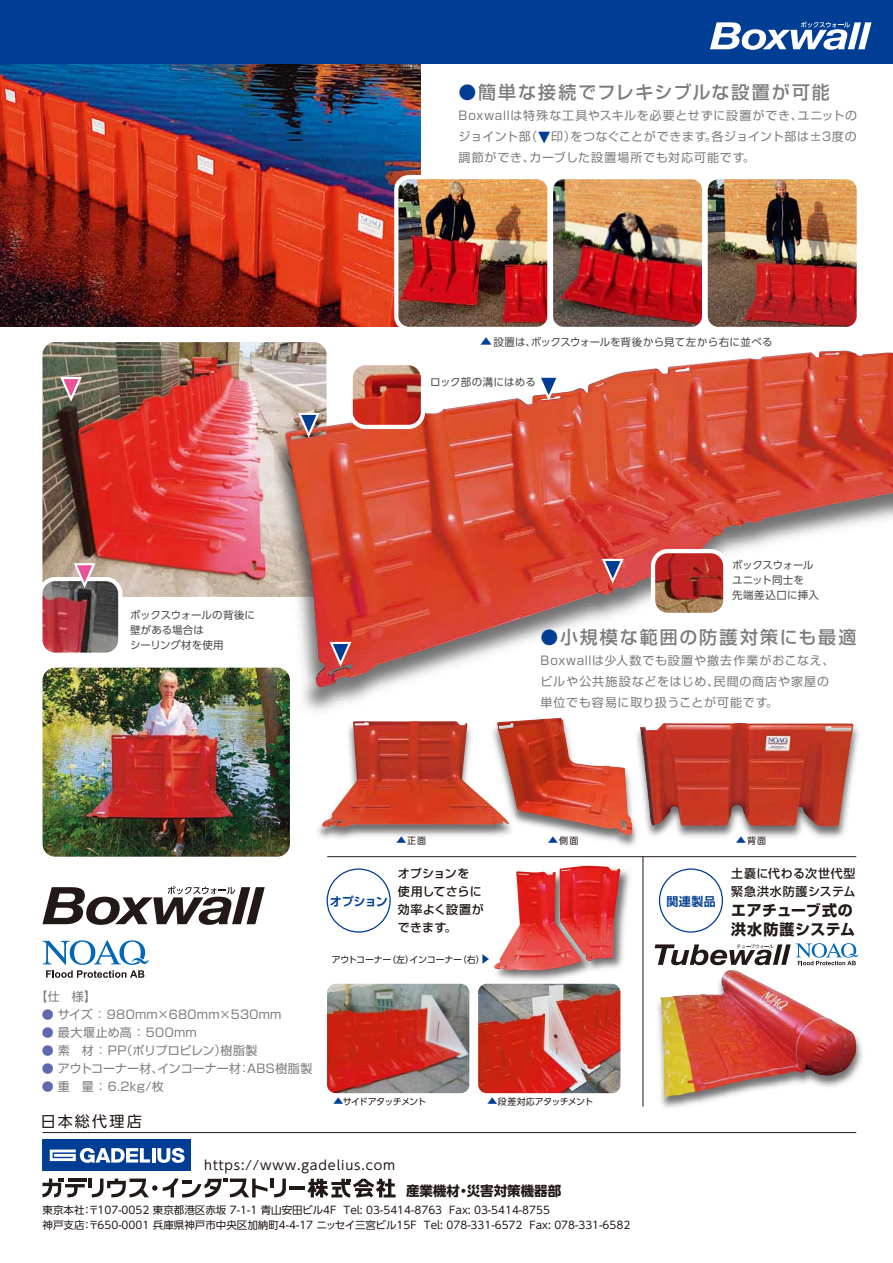
<style>
.page{position:relative;width:893px;height:1263px;background:#fff}
.page>*{position:absolute;margin:0;border:0;box-sizing:border-box;transform-origin:0 0}
.t1{font:500 18px "Shin Go";letter-spacing:.11em;color:#7d7d7d}
.t2{font:700 15px/19.5px "Shin Go";letter-spacing:.035em;color:#221815}
.t3{font:15px "UD Shin Go Pr 6";letter-spacing:.15em;color:#221815}
.t4{font:700 13.5px "UD Shin Go Pro";color:#221815}
.t5{font:12.75px "UD Shin Go Pro";letter-spacing:.07em;color:#221815}
.t6{font:12px/21px "Shin Go";letter-spacing:.05em;color:#7d7d7d;text-align:justify}
.t7{font:12px/21px "Shin Go";letter-spacing:.07em;color:#7d7d7d}
.t8{font:12px "Shin Go";letter-spacing:.02em;color:#7d7d7d}
.t9{font:500 12px/18px "Shin Go";letter-spacing:.025em;color:#221815}
.t10{font:12px "Shin Go";color:#7d7d7d}
.t11{font:500 12px/18px "Shin Go";letter-spacing:.05em;color:#221815}
.t12{font:12px "Shin Go";letter-spacing:-.015em;color:#7d7d7d}
.t13{font:700 12px "Shin Go De";letter-spacing:-.015em;color:#003d94}
.t14{font:10.5px/15px "UD Shin Go Pro";color:#221815}
.t15{font:10.5px/15px "UD Shin Go Pr 6";letter-spacing:.005em;color:#4c4948}
.t16{font:9px "UD Shin Go Pr 6";letter-spacing:-.05em;color:#221815}
.t17{font:9px "UD Shin Go Pr 6";letter-spacing:-.025em;color:#221815}
.t18{font:9px "UD Shin Go Pr 6";letter-spacing:-.08em;color:#221815}
.s1{color:#003d94}
.s2{font-size:18px;color:#003d94}
.s3{font-size:12px;color:#003f98}
.s4{color:#5f67ae}
.s5{font-size:10.5px;color:#003f98}
</style>
<div class="page">
<img style="left:42px;top:342px;width:232px;height:255px">
<img style="left:274px;top:342px;width:619px;height:326px">
<img style="left:285px;top:351px;width:559px;height:323px">
<img style="left:43px;top:668px;width:247px;height:189px">
<img style="left:0;top:64px;width:421px;height:263px">
<svg style="left:59px;top:375px;width:25px;height:29px"></svg>
<div style="left:0;top:0;width:893px;height:64px;background:#003d94"></div>
<div style="left:42px;top:1139px;width:149px;height:32px;background:#003d94"></div>
<hr style="left:152px;top:1148px;width:4px;height:14px;background:#fff">
<svg style="left:157px;top:1148px;width:28px;height:15px"></svg>
<svg style="left:50px;top:1148px;width:100px;height:15px"></svg>
<hr style="left:42px;top:1132px;width:814px;height:1px;background:#221815">
<svg style="left:42px;top:1178px;width:115px;height:20px"></svg>
<svg style="left:307px;top:1179px;width:89px;height:18px"></svg>
<svg style="left:163px;top:1178px;width:123px;height:20px"></svg>
<hr style="left:289px;top:1186px;width:15px;height:4px;background:#221815">
<svg style="left:42px;top:940px;width:107px;height:38px"></svg>
<img style="left:268px;top:674px;width:175px;height:213px">
<img style="left:322px;top:721px;width:121px;height:106px">
<img style="left:443px;top:671px;width:243px;height:187px">
<img style="left:497px;top:718px;width:89px;height:98px">
<img style="left:586px;top:675px;width:273px;height:212px">
<img style="left:640px;top:723px;width:214px;height:103px">
<img style="left:607px;top:923px;width:256px;height:211px">
<img style="left:660px;top:970px;width:196px;height:128px">
<svg style="left:679px;top:943px;width:179px;height:22px"></svg>
<div style="left:651px;top:549px;width:76px;height:68px;border:9px solid #fff;border-radius:13px"></div>
<img style="left:655px;top:553px;width:68px;height:60px">
<div style="left:349px;top:361px;width:76px;height:68px;border:9px solid #fff;border-radius:13px"></div>
<img style="left:353px;top:365px;width:68px;height:60px">
<img style="left:478px;top:1029px;width:142px;height:64px">
<img style="left:445px;top:816px;width:234px;height:213px">
<img style="left:494px;top:866px;width:126px;height:104px">
<img style="left:327px;top:984px;width:142px;height:109px">
<div style="left:327px;top:868px;width:64px;height:65px;border:1px solid #003d94;border-radius:50%"></div>
<hr style="left:643px;top:857px;width:1px;height:249px;background:#221815">
<hr style="left:327px;top:856px;width:529px;height:1px;background:#221815">
<div style="left:38px;top:577px;width:84px;height:80px;border:9px solid #fff;border-radius:13px"></div>
<img style="left:42px;top:581px;width:76px;height:72px">
<svg style="left:73px;top:561px;width:24px;height:30px"></svg>
<svg style="left:42px;top:886px;width:223px;height:39px"></svg>
<svg style="left:710px;top:22px;width:161px;height:28px"></svg>
<img style="left:708px;top:180px;width:148px;height:146px">
<div style="left:703px;top:175px;width:158px;height:156px;border:4px solid #fff;border-radius:13px"></div>
<img style="left:554px;top:180px;width:147px;height:146px">
<div style="left:549px;top:175px;width:157px;height:156px;border:4px solid #fff;border-radius:13px"></div>
<img style="left:396px;top:178px;width:151px;height:149px">
<div style="left:394px;top:175px;width:158px;height:156px;border:4px solid #fff;border-radius:13px"></div>
<svg style="left:537px;top:374px;width:24px;height:29px"></svg>
<svg style="left:297px;top:411px;width:24px;height:29px"></svg>
<svg style="left:328px;top:640px;width:25px;height:29px"></svg>
<svg style="left:601px;top:557px;width:24px;height:29px"></svg>
<h1 class="t1" style="left:459px;top:81px;width:373px"><span class="s1">●</span>簡単な接続でフレキシブルな設置が可能</h1>
<p class="t6" style="left:459px;top:105px;width:400px">Boxwallは特殊な工具やスキルを必要とせずに設置ができ、ユニットのジョイント部（<span class="s2">▼</span>印）をつなぐことができます。各ジョイント部は±3度の調節ができ、カーブした設置場所でも対応可能です。</p>
<p class="t15" style="left:480px;top:334px;width:294px"><span class="s3">▲</span>設置は、ボックスウォールを背後から見て左から右に並べる</p>
<p class="t15" style="left:430px;top:374px;width:107px">ロック部の溝にはめる</p>
<p class="t15" style="left:130px;top:607px;width:126px">ボックスウォールの背後に壁がある場合は<br>シーリング材を使用</p>
<p class="t15" style="left:732px;top:557px;width:88px">ボックスウォールユニット同士を<br>先端差込口に挿入</p>
<h1 class="t1" style="left:540px;top:625px;width:317px"><span class="s1">●</span>小規模な範囲の防護対策にも最適</h1>
<p class="t7" style="left:540px;top:649px;width:295px">Boxwallは少人数でも設置や撤去作業がおこなえ、ビルや公共施設などをはじめ、民間の商店や家屋の単位でも容易に取り扱うことが可能です。</p>
<p class="t6" style="left:36px;top:985px;width:61px">【仕　様】</p>
<p class="t8" style="left:42px;top:1006px;width:241px"><span class="s4">●</span> サイズ ： 980mm×680mm×530mm</p>
<p class="t8" style="left:42px;top:1024px;width:156px"><span class="s4">●</span> 最大堰止め高 ： 500mm</p>
<p class="t12" style="left:42px;top:1042px;width:217px"><span class="s4">●</span> 素　材 ： PP（ポリプロピレン）樹脂製</p>
<p class="t10" style="left:42px;top:1060px;width:272px"><span class="s4">●</span> アウトコーナー材、インコーナー材：ABS樹脂製</p>
<p class="t6" style="left:42px;top:1075px;width:123px"><span class="s4">●</span> 重　量 ： 6.2kg/枚</p>
<h2 class="t3" style="left:41px;top:1109px;width:103px">日本総代理店</h2>
<p class="t16" style="left:396px;top:833px;width:32px"><span class="s5">▲</span>正面</p>
<p class="t16" style="left:548px;top:833px;width:32px"><span class="s5">▲</span>側面</p>
<p class="t16" style="left:736px;top:833px;width:32px"><span class="s5">▲</span>背面</p>
<p class="t13" style="left:330px;top:893px;width:59px">オプション</p>
<p class="t9" style="left:398px;top:864px;width:88px">オプションを使用してさらに効率よく設置ができます。</p>
<p class="t13" style="left:666px;top:893px;width:51px">関連製品</p>
<p class="t11" style="left:731px;top:864px;width:126px">土嚢に代わる次世代型緊急洪水防護システム</p>
<h2 class="t2" style="left:731px;top:900px;width:126px">エアチューブ式の洪水防護システム</h2>
<p class="t17" style="left:332px;top:952px;width:161px">アウトコーナー（左）インコーナー（右）<span class="s5">▶</span></p>
<p class="t18" style="left:333px;top:1094px;width:95px"><span class="s5">▲</span>サイドアタッチメント</p>
<p class="t16" style="left:487px;top:1094px;width:108px"><span class="s5">▲</span>段差対応アタッチメント</p>
<p class="t5" style="left:204px;top:1155px;width:193px">https://www.gadelius.com</p>
<p class="t4" style="left:406px;top:1180px;width:157px">産業機材・災害対策機器部</p>
<p class="t14" style="left:43px;top:1202px;width:589px">東京本社：〒107-0052 東京都港区赤坂 7-1-1 青山安田ビル4Ｆ Tel: 03-5414-8763 Fax: 03-5414-8755<br>神戸支店：〒650-0001 兵庫県神戸市中央区加納町4-4-17 ニッセイ三宮ビル15F Tel: 078-331-6572 Fax: 078-331-6582</p>
</div>
